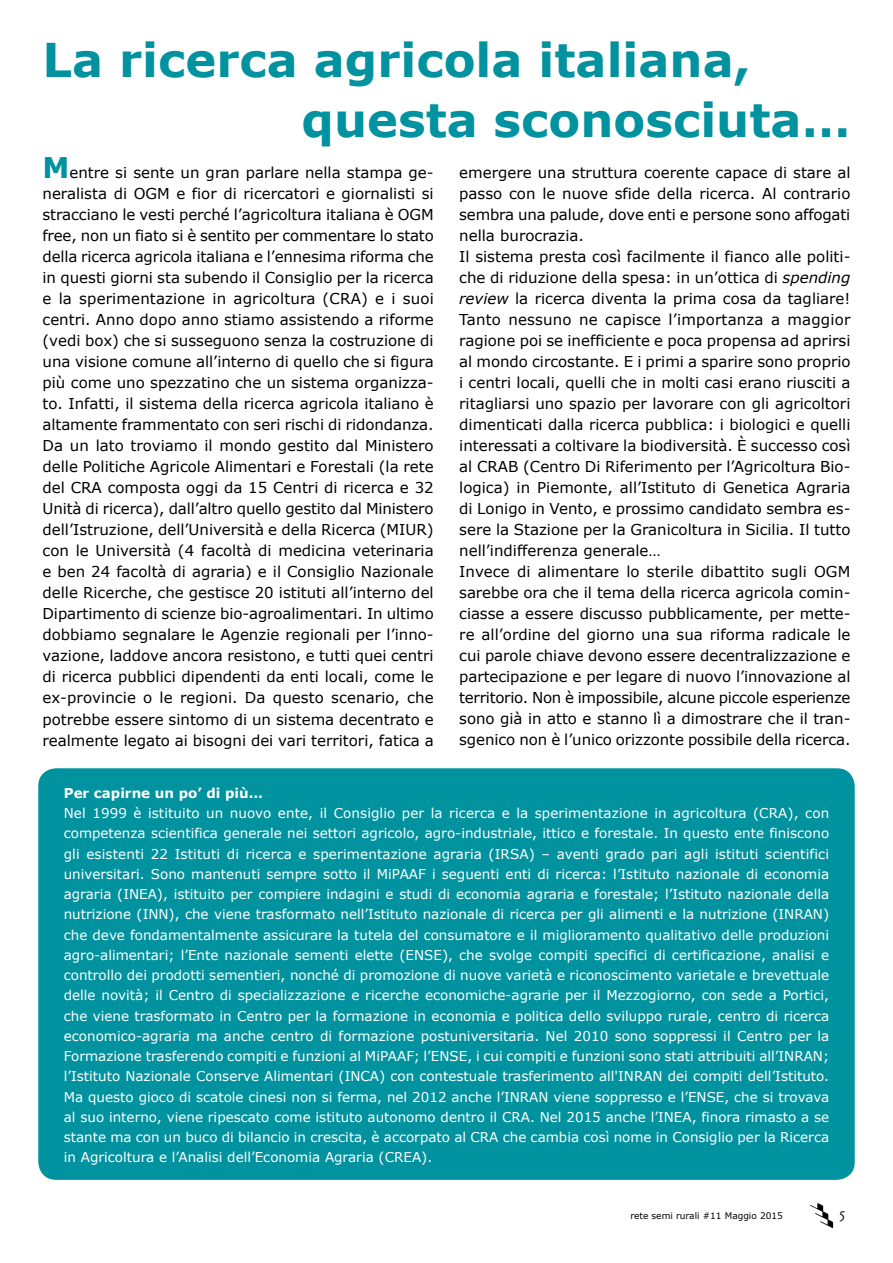
<style>
.page{position:relative;width:893px;height:1263px;background:#fff}
.page>*{position:absolute;margin:0;border:0;box-sizing:border-box;transform-origin:0 0}
.t1{font:700 46.5px/60px "Verdana";color:#00929e}
.t2{font:300 16.5px "Csuni OTF";color:#000}
.t3{font:15px/21px "Verdana";color:#000;text-align:justify}
.t4{font:13.5px/20.2px "Verdana";color:#fff;text-align:justify}
.t5{font:700 13.5px "Verdana";color:#fff}
.t6{font:9px "Verdana";color:#000}
.s1{font-weight:700;font-size:28.5px;color:#00929e}
.s2{font-style:italic}
</style>
<div class="page">
<img style="left:810px;top:1203px;width:24px;height:26px">
<div style="left:38px;top:768px;width:817px;height:412px;background:#00929e;border-radius:18px"></div>
<h1 class="t1" style="left:302px;top:30px;width:550px;text-indent:-259px">La ricerca agricola italiana, questa sconosciuta…</h1>
<p class="t3" style="left:43px;top:163px;width:393px"><span class="s1">M</span>entre si sente un gran parlare nella stampa ge&shy;neralista di OGM e fior di ricercatori e giornalisti si stracciano le vesti perché l’agricoltura italiana è OGM free, non un fiato si è sentito per commentare lo stato della ricerca agricola italiana e l’ennesima riforma che in questi giorni sta subendo il Consiglio per la ricerca e la sperimentazione in agricoltura (CRA) e i suoi centri. Anno dopo anno stiamo assistendo a riforme (vedi box) che si susseguono senza la costruzione di una visione comune all’interno di quello che si figura più come uno spezzatino che un sistema organizza&shy;to. Infatti, il sistema della ricerca agricola italiano è altamente frammentato con seri rischi di ridondanza.<br>Da un lato troviamo il mondo gestito dal Ministero delle Politiche Agricole Alimentari e Forestali (la rete del CRA composta oggi da 15 Centri di ricerca e 32<br>Unità di ricerca), dall’altro quello gestito dal Ministero dell’Istruzione, dell’Università e della Ricerca (MIUR) con le Università (4 facoltà di medicina veterinaria e ben 24 facoltà di agraria) e il Consiglio Nazionale delle Ricerche, che gestisce 20 istituti all’interno del Dipartimento di scienze bio-agroalimentari. In ultimo dobbiamo segnalare le Agenzie regionali per l’inno&shy;vazione, laddove ancora resistono, e tutti quei centri di ricerca pubblici dipendenti da enti locali, come le ex-provincie o le regioni. Da questo scenario, che potrebbe essere sintomo di un sistema decentrato e realmente legato ai bisogni dei vari territori, fatica a</p>
<p class="t3" style="left:459px;top:163px;width:393px;text-align:left">emergere una struttura coerente capace di stare al passo con le nuove sfide della ricerca. Al contrario sembra una palude, dove enti e persone sono affogati nella burocrazia.<br>Il sistema presta così facilmente il fianco alle politi&shy;che di riduzione della spesa: in un’ottica di <span class="s2">spending review</span> la ricerca diventa la prima cosa da tagliare!<br>Tanto nessuno ne capisce l’importanza a maggior ragione poi se inefficiente e poca propensa ad aprirsi al mondo circostante. E i primi a sparire sono proprio i centri locali, quelli che in molti casi erano riusciti a ritagliarsi uno spazio per lavorare con gli agricoltori dimenticati dalla ricerca pubblica: i biologici e quelli interessati a coltivare la biodiversità. È successo così al CRAB (Centro Di Riferimento per l’Agricoltura Bio&shy;logica) in Piemonte, all’Istituto di Genetica Agraria di Lonigo in Vento, e prossimo candidato sembra es&shy;sere la Stazione per la Granicoltura in Sicilia. Il tutto nell’indifferenza generale…<br>Invece di alimentare lo sterile dibattito sugli OGM sarebbe ora che il tema della ricerca agricola comin&shy;ciasse a essere discusso pubblicamente, per mette&shy;re all’ordine del giorno una sua riforma radicale le cui parole chiave devono essere decentralizzazione e partecipazione e per legare di nuovo l’innovazione al territorio. Non è impossibile, alcune piccole esperienze sono già in atto e stanno lì a dimostrare che il tran&shy;sgenico non è l’unico orizzonte possibile della ricerca.</p>
<p class="t5" style="left:64px;top:784px;width:201px">Per capirne un po’ di più…</p>
<p class="t4" style="left:64px;top:803px;width:767px">Nel 1999 è istituito un nuovo ente, il Consiglio per la ricerca e la sperimentazione in agricoltura (CRA), con competenza scientifica generale nei settori agricolo, agro-industriale, ittico e forestale. In questo ente finiscono gli esistenti 22 Istituti di ricerca e sperimentazione agraria (IRSA) – aventi grado pari agli istituti scientifici universitari. Sono mantenuti sempre sotto il MiPAAF i seguenti enti di ricerca: l’Istituto nazionale di economia agraria (INEA), istituito per compiere indagini e studi di economia agraria e forestale; l’Istituto nazionale della nutrizione (INN), che viene trasformato nell’Istituto nazionale di ricerca per gli alimenti e la nutrizione (INRAN) che deve fondamentalmente assicurare la tutela del consumatore e il miglioramento qualitativo delle produzioni agro-alimentari; l’Ente nazionale sementi elette (ENSE), che svolge compiti specifici di certificazione, analisi e controllo dei prodotti sementieri, nonché di promozione di nuove varietà e riconoscimento varietale e brevettuale delle novità; il Centro di specializzazione e ricerche economiche-agrarie per il Mezzogiorno, con sede a Portici, che viene trasformato in Centro per la formazione in economia e politica dello sviluppo rurale, centro di ricerca economico-agraria ma anche centro di formazione postuniversitaria. Nel 2010 sono soppressi il Centro per la Formazione trasferendo compiti e funzioni al MiPAAF; l’ENSE, i cui compiti e funzioni sono stati attribuiti all’INRAN; l’Istituto Nazionale Conserve Alimentari (INCA) con contestuale trasferimento all'INRAN dei compiti dell’Istituto.<br>Ma questo gioco di scatole cinesi non si ferma, nel 2012 anche l’INRAN viene soppresso e l’ENSE, che si trovava al suo interno, viene ripescato come istituto autonomo dentro il CRA. Nel 2015 anche l’INEA, finora rimasto a se stante ma con un buco di bilancio in crescita, è accorpato al CRA che cambia così nome in Consiglio per la Ricerca in Agricoltura e l’Analisi dell’Economia Agraria (CREA).</p>
<p class="t6" style="left:630px;top:1210px;width:154px">rete semi rurali #11 Maggio 2015</p>
<p class="t2" style="left:838px;top:1204px;width:9px">5</p>
</div>
